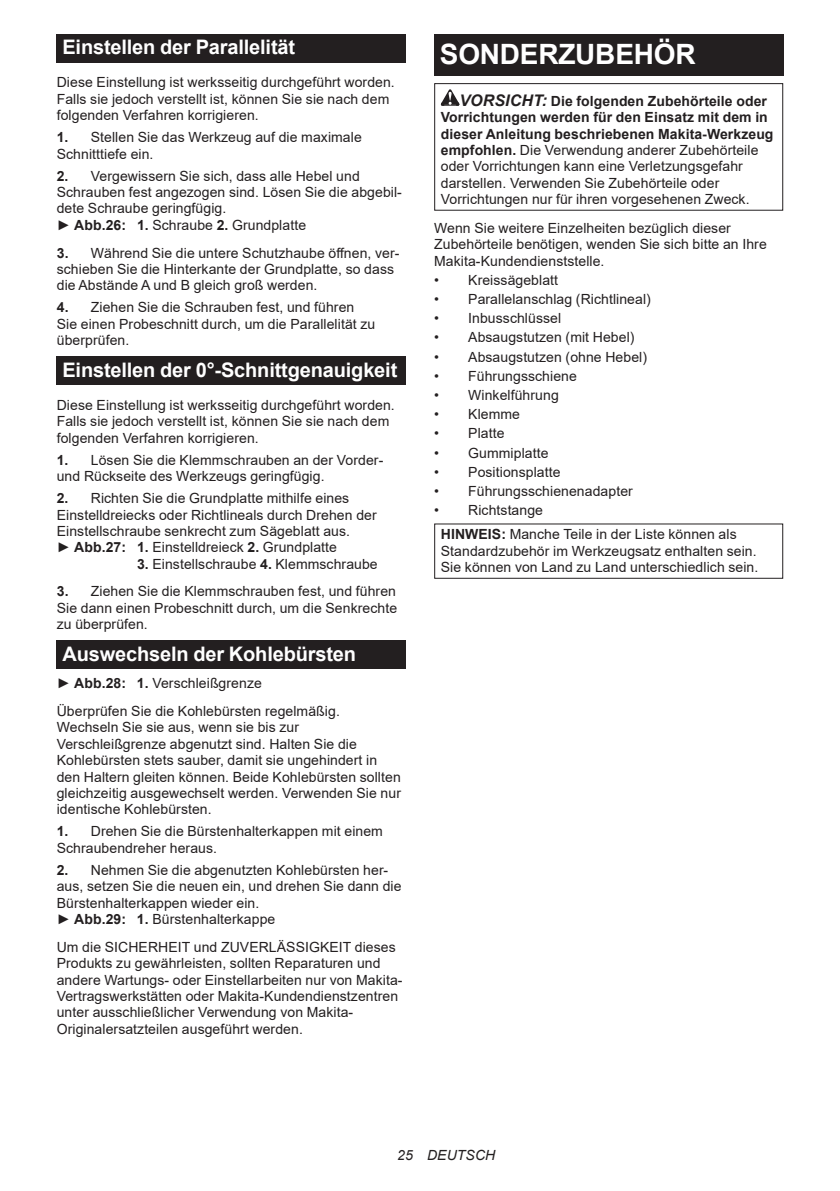
<style>
.page{position:relative;width:840px;height:1191px;background:#fff}
.page>*{position:absolute;margin:0;border:0;box-sizing:border-box;transform-origin:0 0}
.t1{font:700 28px "Arial";letter-spacing:-.01em;color:#fff}
.t2{font:700 20px "Arial";letter-spacing:-.01em;color:#fff}
.t3{font:14px/16.4px "Arial";letter-spacing:.005em;color:#231f20}
.t4{font:italic 14px "Arial";letter-spacing:.005em;color:#231f20}
.s1{font-weight:700}
.s2{font-weight:700;font-style:italic;font-size:16px}
</style>
<div class="page">
<div style="left:57px;top:34px;width:348px;height:29px;background:#231f20"></div>
<div style="left:57px;top:356px;width:348px;height:29px;background:#231f20"></div>
<div style="left:57px;top:640px;width:348px;height:29px;background:#231f20"></div>
<div style="left:434px;top:34px;width:348px;height:41px;background:#231f20"></div>
<svg style="left:440px;top:89px;width:19px;height:17px"></svg>
<div style="left:434px;top:83px;width:348px;height:128px;border:1px solid #231f20"></div>
<div style="left:434px;top:523px;width:348px;height:56px;border:1px solid #231f20"></div>
<h2 class="t2" style="left:62px;top:33px;width:234px">Einstellen der Parallelität</h2>
<p class="t3" style="left:57px;top:74px;width:339px">Diese Einstellung ist werksseitig durchgeführt worden.<br>Falls sie jedoch verstellt ist, können Sie sie nach dem folgenden Verfahren korrigieren.</p>
<p class="t3" style="left:57px;top:129px;width:306px"><span class="s1">1.</span> Stellen Sie das Werkzeug auf die maximale<br>Schnitttiefe ein.</p>
<p class="t3" style="left:57px;top:167px;width:346px"><span class="s1">2.</span> Vergewissern Sie sich, dass alle Hebel und Schrauben fest angezogen sind. Lösen Sie die abgebil&shy;dete Schraube geringfügig.<br>► <span class="s1">Abb.26: 1.</span> Schraube <span class="s1">2.</span> Grundplatte</p>
<p class="t3" style="left:57px;top:244px;width:344px"><span class="s1">3.</span> Während Sie die untere Schutzhaube öffnen, ver&shy;schieben Sie die Hinterkante der Grundplatte, so dass die Abstände A und B gleich groß werden.</p>
<p class="t3" style="left:57px;top:299px;width:320px"><span class="s1">4.</span> Ziehen Sie die Schrauben fest, und führen<br>Sie einen Probeschnitt durch, um die Parallelität zu überprüfen.</p>
<h2 class="t2" style="left:62px;top:355px;width:336px">Einstellen der 0°-Schnittgenauigkeit</h2>
<p class="t3" style="left:57px;top:397px;width:339px">Diese Einstellung ist werksseitig durchgeführt worden.<br>Falls sie jedoch verstellt ist, können Sie sie nach dem folgenden Verfahren korrigieren.</p>
<p class="t3" style="left:57px;top:451px;width:328px"><span class="s1">1.</span> Lösen Sie die Klemmschrauben an der Vorder&shy;und Rückseite des Werkzeugs geringfügig.</p>
<p class="t3" style="left:57px;top:490px;width:321px"><span class="s1">2.</span> Richten Sie die Grundplatte mithilfe eines Einstelldreiecks oder Richtlineals durch Drehen der Einstellschraube senkrecht zum Sägeblatt aus.<br>► <span class="s1">Abb.27: 1.</span> Einstelldreieck <span class="s1">2.</span> Grundplatte</p>
<p class="t3" style="left:137px;top:555px;width:242px"><span class="s1">3.</span> Einstellschraube <span class="s1">4.</span> Klemmschraube</p>
<p class="t3" style="left:57px;top:583px;width:341px;text-align:justify"><span class="s1">3.</span> Ziehen Sie die Klemmschrauben fest, und führen Sie dann einen Probeschnitt durch, um die Senkrechte zu überprüfen.</p>
<h2 class="t2" style="left:62px;top:639px;width:295px">Auswechseln der Kohlebürsten</h2>
<p class="t3" style="left:57px;top:669px;width:284px;line-height:27.8px">► <span class="s1">Abb.28: 1.</span> Verschleißgrenze<br>Überprüfen Sie die Kohlebürsten regelmäßig.</p>
<p class="t3" style="left:57px;top:719px;width:345px">Wechseln Sie sie aus, wenn sie bis zur Verschleißgrenze abgenutzt sind. Halten Sie die Kohlebürsten stets sauber, damit sie ungehindert in den Haltern gleiten können. Beide Kohlebürsten sollten gleichzeitig ausgewechselt werden. Verwenden Sie nur identische Kohlebürsten.</p>
<p class="t3" style="left:57px;top:823px;width:327px"><span class="s1">1.</span> Drehen Sie die Bürstenhalterkappen mit einem<br>Schraubendreher heraus.</p>
<p class="t3" style="left:57px;top:861px;width:346px"><span class="s1">2.</span> Nehmen Sie die abgenutzten Kohlebürsten her&shy;aus, setzen Sie die neuen ein, und drehen Sie dann die Bürstenhalterkappen wieder ein.<br>► <span class="s1">Abb.29: 1.</span> Bürstenhalterkappe</p>
<p class="t3" style="left:57px;top:938px;width:347px">Um die SICHERHEIT und ZUVERLÄSSIGKEIT dieses Produkts zu gewährleisten, sollten Reparaturen und andere Wartungs- oder Einstellarbeiten nur von Makita-Vertragswerkstätten oder Makita-Kundendienstzentren unter ausschließlicher Verwendung von Makita-Originalersatzteilen ausgeführt werden.</p>
<h1 class="t1" style="left:439px;top:34px;width:257px">SONDERZUBEHÖR</h1>
<p class="t3" style="left:440px;top:92px;width:334px;text-indent:19px"><span class="s2">VORSICHT:</span> <span class="s1">Die folgenden Zubehörteile oder Vorrichtungen werden für den Einsatz mit dem in dieser Anleitung beschriebenen Makita-Werkzeug empfohlen.</span> Die Verwendung anderer Zubehörteile oder Vorrichtungen kann eine Verletzungsgefahr darstellen. Verwenden Sie Zubehörteile oder Vorrichtungen nur für ihren vorgesehenen Zweck.</p>
<p class="t3" style="left:434px;top:219px;width:334px">Wenn Sie weitere Einzelheiten bezüglich dieser<br>Zubehörteile benötigen, wenden Sie sich bitte an Ihre<br>Makita-Kundendienststelle.</p>
<p class="t3" style="left:434px;top:271px;width:125px">• Kreissägeblatt</p>
<p class="t3" style="left:434px;top:291px;width:218px">• Parallelanschlag (Richtlineal)</p>
<p class="t3" style="left:434px;top:310px;width:128px">• Inbusschlüssel</p>
<p class="t3" style="left:434px;top:329px;width:202px">• Absaugstutzen (mit Hebel)</p>
<p class="t3" style="left:434px;top:348px;width:214px">• Absaugstutzen (ohne Hebel)</p>
<p class="t3" style="left:434px;top:367px;width:144px">• Führungsschiene</p>
<p class="t3" style="left:434px;top:387px;width:126px">• Winkelführung</p>
<p class="t3" style="left:434px;top:406px;width:87px">• Klemme</p>
<p class="t3" style="left:434px;top:425px;width:72px">• Platte</p>
<p class="t3" style="left:434px;top:444px;width:116px">• Gummiplatte</p>
<p class="t3" style="left:434px;top:464px;width:128px">• Positionsplatte</p>
<p class="t3" style="left:434px;top:483px;width:200px">• Führungsschienenadapter</p>
<p class="t3" style="left:440px;top:498px;width:297px;line-height:23.8px;text-indent:-7px">• Richtstange<br><span class="s1">HINWEIS:</span> Manche Teile in der Liste können als</p>
<p class="t3" style="left:440px;top:542px;width:319px">Standardzubehör im Werkzeugsatz enthalten sein.<br>Sie können von Land zu Land unterschiedlich sein.</p>
<p class="t4" style="left:397px;top:1146px;width:99px">25 DEUTSCH</p>
</div>
